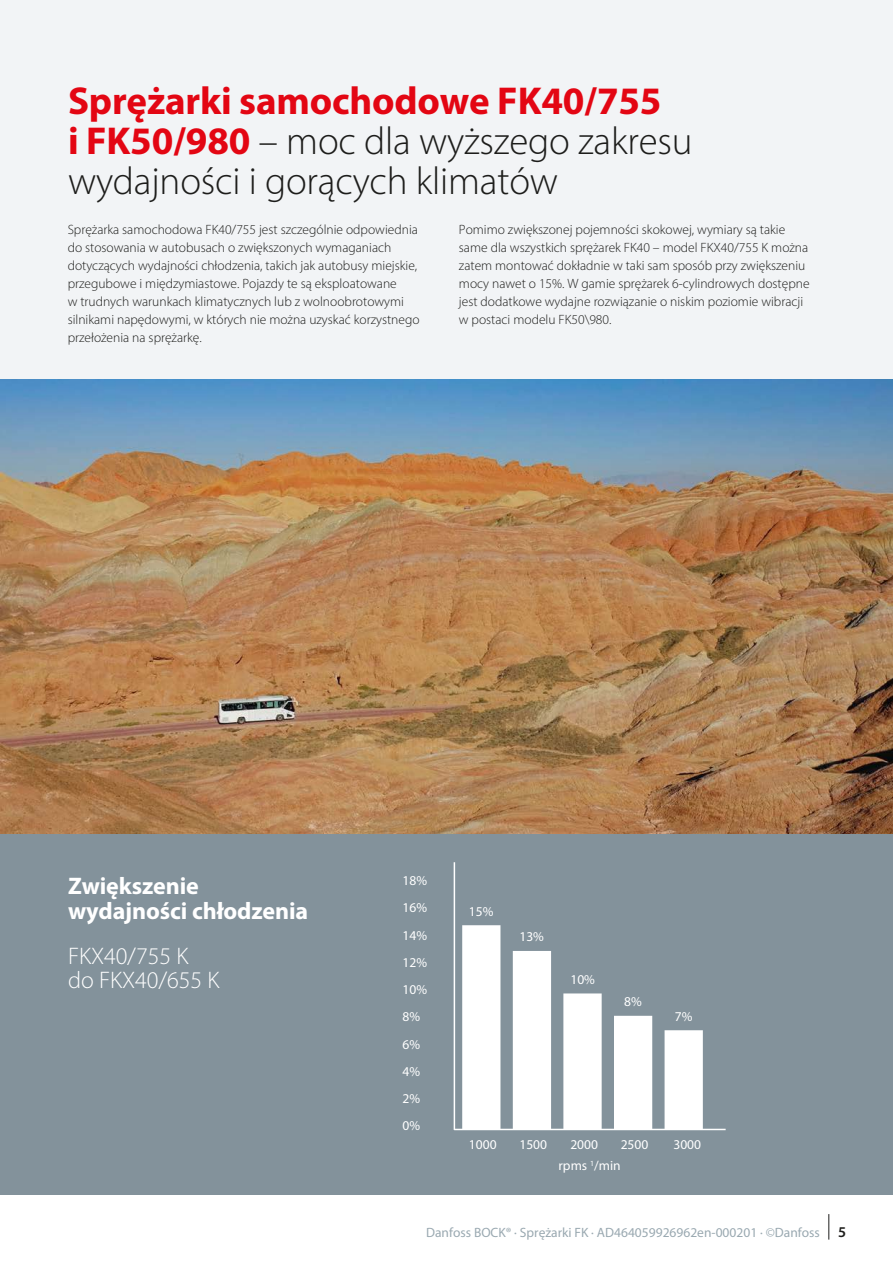
<style>
.page{position:relative;width:893px;height:1263px;background:#fff}
.page>*{position:absolute;margin:0;border:0;box-sizing:border-box;transform-origin:0 0}
.t1{font:300 39px/39.8px "Myriad Pro";letter-spacing:-.005em;color:#1d1d1b}
.t2{font:700 24px/24.8px "Myriad Pro";letter-spacing:-.005em;color:#fff}
.t3{font:300 24px/24px "Myriad Pro";color:#fff}
.t4{font:300 13.5px/18px "Myriad Pro";color:#1d1d1b}
.t5{font:13.5px/27.2px "Myriad Pro";color:#fff}
.t6{font:13.5px "Myriad Pro";color:#9aa9b1}
.s1{font-weight:700;color:#e30613}
.s2{font-weight:600;font-size:15px;color:#1d1d1b}
</style>
<div class="page">
<hr style="left:0;top:0;width:1px;height:1195px;background:#ccd4da">
<div style="left:0;top:0;width:893px;height:386px;background:#f2f4f6"></div>
<div style="left:0;top:825px;width:893px;height:369px;background:#83929b"></div>
<img style="left:0;top:380px;width:893px;height:453px">
<svg style="left:462px;top:925px;width:241px;height:204px;fill:#fff"></svg>
<hr style="left:454px;top:862px;width:1px;height:268px;background:#fff">
<hr style="left:454px;top:1129px;width:272px;height:1px;background:#fff">
<svg style="left:828px;top:1214px;width:1px;height:25px"></svg>
<p class="t1" style="left:68px;top:81px;width:626px"><span class="s1">Sprężarki samochodowe FK40/755<br>i FK50/980</span> – moc dla wyższego zakresu wydajności i gorących klimatów</p>
<p class="t4" style="left:68px;top:220px;width:353px">Sprężarka samochodowa FK40/755 jest szczególnie odpowiednia do stosowania w autobusach o zwiększonych wymaganiach dotyczących wydajności chłodzenia, takich jak autobusy miejskie, przegubowe i międzymiastowe. Pojazdy te są eksploatowane<br>w trudnych warunkach klimatycznych lub z wolnoobrotowymi silnikami napędowymi, w których nie można uzyskać korzystnego przełożenia na sprężarkę.</p>
<p class="t4" style="left:459px;top:220px;width:352px">Pomimo zwiększonej pojemności skokowej, wymiary są takie same dla wszystkich sprężarek FK40 – model FKX40/755 K można zatem montować dokładnie w taki sam sposób przy zwiększeniu mocy nawet o 15%. W gamie sprężarek 6-cylindrowych dostępne jest dodatkowe wydajne rozwiązanie o niskim poziomie wibracji w postaci modelu FK50\980.</p>
<p class="t2" style="left:68px;top:873px;width:242px">Zwiększenie wydajności chłodzenia</p>
<p class="t3" style="left:68px;top:943px;width:153px">FKX40/755 K do FKX40/655 K</p>
<p class="t5" style="left:403px;top:867px;width:26px">18%<br>16%<br>14%<br>12%<br>10%<br>8%<br>6%<br>4%<br>2%<br>0%</p>
<p class="t5" style="left:469px;top:897px;width:26px">15%</p>
<p class="t5" style="left:519px;top:923px;width:26px">13%</p>
<p class="t5" style="left:570px;top:965px;width:26px">10%</p>
<p class="t5" style="left:624px;top:988px;width:19px">8%</p>
<p class="t5" style="left:675px;top:1002px;width:19px">7%</p>
<p class="t5" style="left:469px;top:1130px;width:29px">1000</p>
<p class="t5" style="left:519px;top:1130px;width:29px">1500</p>
<p class="t5" style="left:570px;top:1130px;width:29px">2000</p>
<p class="t5" style="left:621px;top:1130px;width:29px">2500</p>
<p class="t5" style="left:673px;top:1130px;width:29px">3000</p>
<p class="t5" style="left:558px;top:1152px;width:64px">rpms <sup>1</sup>/min</p>
<p class="t6" style="left:426px;top:1224px;width:421px">Danfoss BOCK® · Sprężarki FK · AD464059926962en-000201 · ©Danfoss <span class="s2">5</span></p>
</div>
